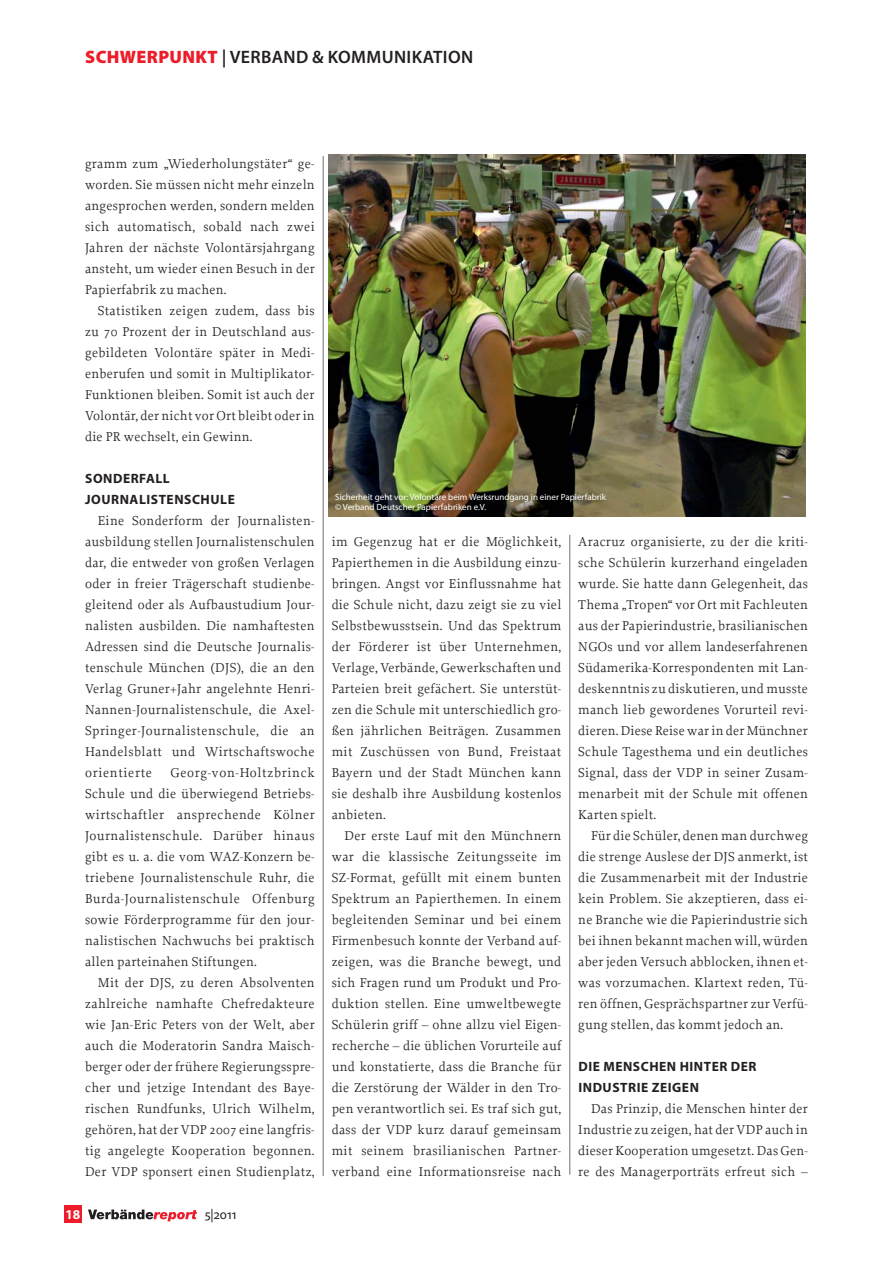
<style>
.page{position:relative;width:893px;height:1263px;background:#fff}
.page>*{position:absolute;margin:0;border:0;box-sizing:border-box;transform-origin:0 0}
.t1{font:600 18px "Myriad Pro";letter-spacing:.02em;color:#231f20}
.t2{font:13.5px/21px "Proforma";letter-spacing:.02em;color:#231f20;text-align:justify}
.t3{font:700 13.5px/21px "Myriad Pro";letter-spacing:.04em;color:#231f20}
.t4{font:13.5px "Myriad Pro";color:#231f20}
.t5{font:700 13.5px "Myriad Pro";color:#fff}
.t6{font:9px/10.5px "Myriad Pro";color:#fff}
.s1{font-weight:900;color:#ed1c2b}
</style>
<div class="page">
<div style="left:64px;top:1205px;width:18px;height:17px;background:#ed1c2b"></div>
<svg style="left:88px;top:1209px;width:109px;height:12px"></svg>
<hr style="left:323px;top:156px;width:1px;height:1020px;background:#6d6e70">
<hr style="left:570px;top:535px;width:1px;height:639px;background:#6d6e70">
<img style="left:329px;top:155px;width:476px;height:362px">
<h1 class="t1" style="left:85px;top:50px;width:389px"><span class="s1">SCHWERPUNKT</span> | VERBAND &amp; KOMMUNIKATION</h1>
<p class="t2" style="left:85px;top:154px;width:231px">gramm zum „Wiederholungstäter“ ge&shy;worden. Sie müssen nicht mehr einzeln angesprochen werden, sondern melden sich automatisch, sobald nach zwei Jahren der nächste Volontärsjahrgang ansteht, um wieder einen Besuch in der Papierfabrik zu machen.</p>
<p class="t2" style="left:85px;top:301px;width:231px;text-indent:13px">Statistiken zeigen zudem, dass bis zu 70 Prozent der in Deutschland aus&shy;gebildeten Volontäre später in Medi&shy;enberufen und somit in Multiplikator-Funktionen bleiben. Somit ist auch der Volontär, der nicht vor Ort bleibt oder in die PR wechselt, ein Gewinn.</p>
<p class="t3" style="left:85px;top:469px;width:151px">SONDERFALL<br>JOURNALISTENSCHULE</p>
<p class="t2" style="left:85px;top:511px;width:231px;text-indent:13px">Eine Sonderform der Journalisten&shy;ausbildung stellen Journalistenschulen dar, die entweder von großen Verlagen oder in freier Trägerschaft studienbe&shy;gleitend oder als Aufbaustudium Jour&shy;nalisten ausbilden. Die namhaftesten Adressen sind die Deutsche Journalis&shy;tenschule München (DJS), die an den Verlag Gruner+Jahr angelehnte Henri-Nannen-Journalistenschule, die Axel-Springer-Journalistenschule, die an Handelsblatt und Wirtschaftswoche orientierte</p>
<p class="t2" style="left:85px;top:763px;width:231px;text-indent:85px">Georg-von-Holtzbrinck Schule und die überwiegend Betriebs&shy;wirtschaftler ansprechende Kölner Journalistenschule. Darüber hinaus gibt es u. a. die vom WAZ-Konzern be&shy;triebene Journalistenschule Ruhr, die Burda-Journalistenschule Offenburg sowie Förderprogramme für den jour&shy;nalistischen Nachwuchs bei praktisch allen parteinahen Stiftungen.</p>
<p class="t2" style="left:85px;top:973px;width:231px;text-indent:13px">Mit der DJS, zu deren Absolventen zahlreiche namhafte Chefredakteure wie Jan-Eric Peters von der Welt, aber auch die Moderatorin Sandra Maisch&shy;berger oder der frühere Regierungsspre&shy;cher und jetzige Intendant des Baye&shy;rischen Rundfunks, Ulrich Wilhelm, gehören, hat der VDP 2007 eine langfris&shy;tig angelegte Kooperation begonnen.<br>Der VDP sponsert einen Studienplatz,</p>
<p class="t5" style="left:65px;top:1209px;width:16px">18</p>
<p class="t4" style="left:205px;top:1209px;width:34px">5|2011</p>
<p class="t6" style="left:335px;top:493px;width:272px">Sicherheit geht vor: Volontäre beim Werksrundgang in einer Papierfabrik © Verband Deutscher Papierfabriken e.V.</p>
<p class="t2" style="left:332px;top:532px;width:231px">im Gegenzug hat er die Möglichkeit, Papierthemen in die Ausbildung einzu&shy;bringen. Angst vor Einflussnahme hat die Schule nicht, dazu zeigt sie zu viel Selbstbewusstsein. Und das Spektrum der Förderer ist über Unternehmen, Verlage, Verbände, Gewerkschaften und Parteien breit gefächert. Sie unterstüt&shy;zen die Schule mit unterschiedlich gro&shy;ßen jährlichen Beiträgen. Zusammen mit Zuschüssen von Bund, Freistaat Bayern und der Stadt München kann sie deshalb ihre Ausbildung kostenlos anbieten.</p>
<p class="t2" style="left:332px;top:826px;width:231px;text-indent:13px">Der erste Lauf mit den Münchnern war die klassische Zeitungsseite im SZ-Format, gefüllt mit einem bunten Spektrum an Papierthemen. In einem begleitenden Seminar und bei einem Firmenbesuch konnte der Verband auf&shy;zeigen, was die Branche bewegt, und sich Fragen rund um Produkt und Pro&shy;duktion stellen. Eine umweltbewegte Schülerin griff – ohne allzu viel Eigen&shy;recherche – die üblichen Vorurteile auf und konstatierte, dass die Branche für die Zerstörung der Wälder in den Tro&shy;pen verantwortlich sei. Es traf sich gut, dass der VDP kurz darauf gemeinsam mit seinem brasilianischen Partner&shy;verband eine Informationsreise nach</p>
<p class="t2" style="left:578px;top:532px;width:231px">Aracruz organisierte, zu der die kriti&shy;sche Schülerin kurzerhand eingeladen wurde. Sie hatte dann Gelegenheit, das Thema „Tropen“ vor Ort mit Fachleuten aus der Papierindustrie, brasilianischen NGOs und vor allem landeserfahrenen Südamerika-Korrespondenten mit Lan&shy;deskenntnis zu diskutieren, und musste manch lieb gewordenes Vorurteil revi&shy;dieren. Diese Reise war in der Münchner Schule Tagesthema und ein deutliches Signal, dass der VDP in seiner Zusam&shy;menarbeit mit der Schule mit offenen Karten spielt.</p>
<p class="t2" style="left:578px;top:826px;width:231px;text-indent:13px">Für die Schüler, denen man durchweg die strenge Auslese der DJS anmerkt, ist die Zusammenarbeit mit der Industrie kein Problem. Sie akzeptieren, dass ei&shy;ne Branche wie die Papierindustrie sich bei ihnen bekannt machen will, würden aber jeden Versuch abblocken, ihnen et&shy;was vorzumachen. Klartext reden, Tü&shy;ren öffnen, Gesprächspartner zur Verfü&shy;gung stellen, das kommt jedoch an.</p>
<p class="t3" style="left:578px;top:1057px;width:180px">DIE MENSCHEN HINTER DER<br>INDUSTRIE ZEIGEN</p>
<p class="t2" style="left:578px;top:1099px;width:231px;text-indent:13px">Das Prinzip, die Menschen hinter der Industrie zu zeigen, hat der VDP auch in dieser Kooperation umgesetzt. Das Gen&shy;re des Managerporträts erfreut sich –</p>
</div>
